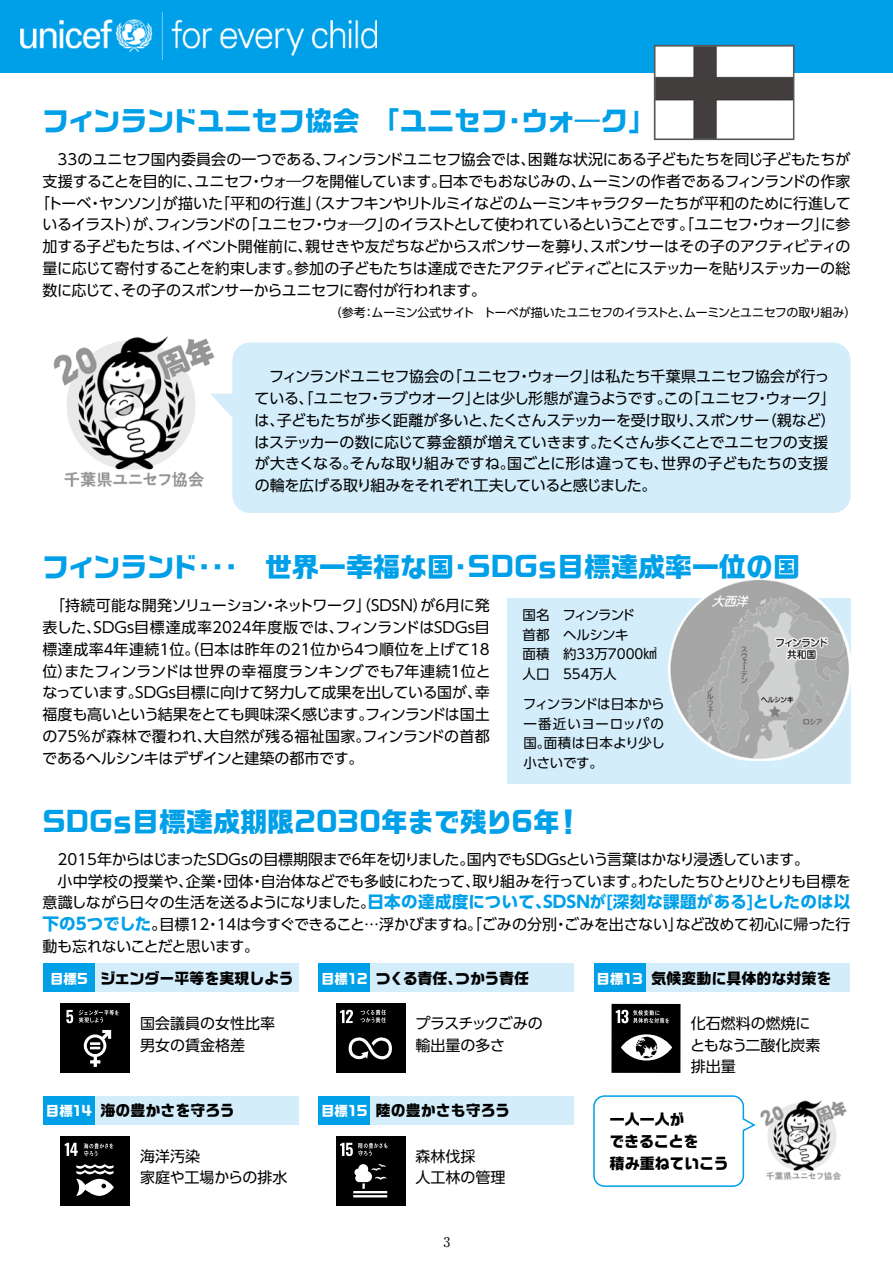
<style>
.page{position:relative;width:893px;height:1263px;background:#fff}
.page>*{position:absolute;margin:0;border:0;box-sizing:border-box;transform-origin:0 0}
.t1{font:700 27px "Ro G San Srf Std";color:#00a0e9}
.t2{font:700 16.5px "UD Shin Go Pr 6 N";letter-spacing:.015em;color:#00a0e9}
.t3{font:15px/21.8px "UD Shin Go Pr 6 N";letter-spacing:-.02em;color:#000}
.t4{font:700 15px/21.8px "Ro G San Srf Std";color:#000}
.t5{font:15px "UD Shin Go Pr 6 N";letter-spacing:-.06em;color:#000}
.t6{font:15px/21.8px "UD Shin Go Pr 6 N";color:#000}
.t7{font:700 15px "Ro G San Srf Std";letter-spacing:-.02em;color:#000}
.t8{font:13.5px/19.5px "UD Shin Go Pr 6 N";color:#000;text-align:justify}
.t9{font:13.5px "Ryumin Pr 6 N";color:#000}
.t10{font:12px "UD Shin Go Pr 6 N";letter-spacing:-.03em;color:#000}
.s1{font-weight:400;font-size:15px;color:#000}
.s2{font-weight:700;font-size:16.5px;color:#00a0e9}
.s3{font-size:16.5px}
.s4{font-size:13.5px;color:#fff}
</style>
<div class="page">
<div style="left:0;top:0;width:893px;height:72px;background:#00a0e9"></div>
<img style="left:20px;top:13px;width:357px;height:46px">
<div style="left:507px;top:598px;width:343px;height:186px;background:#d3edfb"></div>
<img style="left:668px;top:579px;width:182px;height:181px">
<img style="left:53px;top:336px;width:177px;height:151px">
<div style="left:232px;top:343px;width:619px;height:170px;background:#d3edfb;border-radius:18px"></div>
<svg style="left:210px;top:394px;width:23px;height:29px"></svg>
<div style="left:61px;top:1004px;width:69px;height:69px;background:#000"></div>
<svg style="left:66px;top:1010px;width:7px;height:13px"></svg>
<svg style="left:84px;top:1030px;width:27px;height:37px"></svg>
<svg style="left:79px;top:1010px;width:40px;height:13px"></svg>
<div style="left:336px;top:1004px;width:69px;height:69px;background:#000"></div>
<svg style="left:340px;top:1010px;width:13px;height:13px"></svg>
<svg style="left:349px;top:1037px;width:43px;height:23px"></svg>
<svg style="left:360px;top:1009px;width:26px;height:14px"></svg>
<div style="left:611px;top:1004px;width:69px;height:69px;background:#000"></div>
<svg style="left:621px;top:1034px;width:51px;height:26px"></svg>
<svg style="left:616px;top:1010px;width:53px;height:13px"></svg>
<div style="left:61px;top:1137px;width:69px;height:69px;background:#000"></div>
<svg style="left:65px;top:1143px;width:13px;height:13px"></svg>
<svg style="left:76px;top:1164px;width:38px;height:32px"></svg>
<svg style="left:84px;top:1143px;width:29px;height:13px"></svg>
<div style="left:336px;top:1137px;width:69px;height:69px;background:#000"></div>
<hr style="left:353px;top:1191px;width:34px;height:2px;background:#fff">
<hr style="left:353px;top:1195px;width:34px;height:2px;background:#fff">
<svg style="left:354px;top:1164px;width:32px;height:25px"></svg>
<svg style="left:340px;top:1143px;width:47px;height:13px"></svg>
<div style="left:43px;top:963px;width:256px;height:29px;background:#d3edfb"></div>
<div style="left:43px;top:963px;width:52px;height:29px;background:#00a0e9"></div>
<div style="left:43px;top:1096px;width:256px;height:29px;background:#d3edfb"></div>
<div style="left:43px;top:1096px;width:52px;height:29px;background:#00a0e9"></div>
<div style="left:319px;top:963px;width:255px;height:29px;background:#d3edfb"></div>
<div style="left:319px;top:963px;width:51px;height:29px;background:#00a0e9"></div>
<div style="left:319px;top:1096px;width:255px;height:29px;background:#d3edfb"></div>
<div style="left:319px;top:1096px;width:51px;height:29px;background:#00a0e9"></div>
<div style="left:594px;top:963px;width:255px;height:29px;background:#d3edfb"></div>
<div style="left:594px;top:963px;width:52px;height:29px;background:#00a0e9"></div>
<img style="left:657px;top:48px;width:134px;height:89px">
<div style="left:654px;top:45px;width:140px;height:95px;border:2px solid #595757"></div>
<img style="left:760px;top:1100px;width:87px;height:80px">
<svg style="left:593px;top:1095px;width:163px;height:92px"></svg>
<h1 class="t1" style="left:43px;top:102px;width:614px">フィンランドユニセフ協会　「ユニセフ・ウォ―ク」</h1>
<p class="t3" style="left:43px;top:148px;width:809px">　33のユニセフ国内委員会の一つである、フィンランドユニセフ協会では、困難な状況にある子どもたちを同じ子どもたちが</p>
<p class="t3" style="left:43px;top:170px;width:809px">支援することを目的に、ユニセフ・ウォ―クを開催しています。日本でもおなじみの、ムーミンの作者であるフィンランドの作家</p>
<p class="t3" style="left:35px;top:192px;width:817px">「トーベ・ヤンソン」が描いた「平和の行進」（スナフキンやリトルミイなどのムーミンキャラクターたちが平和のために行進して</p>
<p class="t5" style="left:43px;top:212px;width:809px">いるイラスト）が、フィンランドの「ユニセフ・ウォ―ク」のイラストとして使われているということです。「ユニセフ・ウォーク」に参</p>
<p class="t3" style="left:43px;top:235px;width:809px">加する子どもたちは、イベント開催前に、親せきや友だちなどからスポンサーを募り、スポンサーはその子のアクティビティの</p>
<p class="t3" style="left:43px;top:257px;width:809px">量に応じて寄付することを約束します。参加の子どもたちは達成できたアクティビティごとにステッカーを貼りステッカーの総</p>
<p class="t3" style="left:43px;top:279px;width:445px">数に応じて、その子のスポンサーからユニセフに寄付が行われます。</p>
<p class="t10" style="left:330px;top:303px;width:528px">（参考：ムーミン公式サイト　トーベが描いたユニセフのイラストと、ムーミンとユニセフの取り組み）</p>
<p class="t3" style="left:255px;top:365px;width:583px">　フィンランドユニセフ協会の「ユニセフ・ウォーク」は私たち千葉県ユニセフ協会が行っている、「ユニセフ・ラブウオーク」とは少し形態が違うようです。この「ユニセフ・ウォーク」は、子どもたちが歩く距離が多いと、たくさんステッカーを受け取り、スポンサー（親など）はステッカーの数に応じて募金額が増えていきます。たくさん歩くことでユニセフの支援が大きくなる。そんな取り組みですね。国ごとに形は違っても、世界の子どもたちの支援の輪を広げる取り組みをそれぞれ工夫していると感じました。</p>
<h1 class="t1" style="left:43px;top:549px;width:759px">フィンランド・・・　世界一幸福な国・SDGｓ目標達成率一位の国</h1>
<p class="t3" style="left:42px;top:594px;width:450px;text-align:justify">　「持続可能な開発ソリューション・ネットワーク」（SDSN）が6月に発表した、SDGｓ目標達成率2024年度版では、フィンランドはSDGｓ目標達成率4年連続１位。（日本は昨年の21位から4つ順位を上げて18位）またフィンランドは世界の幸福度ランキングでも7年連続1位となっています。SDGｓ目標に向けて努力して成果を出している国が、幸福度も高いという結果をとても興味深く感じます。フィンランドは国土の75％が森林で覆われ、大自然が残る福祉国家。フィンランドの首都であるヘルシンキはデザインと建築の都市です。</p>
<p class="t8" style="left:523px;top:605px;width:136px;text-align:left">国名　フィンランド<br>首都　ヘルシンキ<br>面積　約33万7000㎢人口　554万人</p>
<p class="t8" style="left:523px;top:694px;width:143px">フィンランドは日本から一番近いヨーロッパの国。面積は日本より少し小さいです。</p>
<h1 class="t1" style="left:43px;top:803px;width:541px">SDGｓ目標達成期限2030年まで残り6年！</h1>
<p class="t3" style="left:43px;top:848px;width:810px">　2015年からはじまったSＤＧｓの目標期限まで6年を切りました。国内でもSＤＧｓという言葉はかなり浸透しています。<br>　小中学校の授業や、企業・団体・自治体などでも多岐にわたって、取り組みを行っています。わたしたちひとりひとりも目標を</p>
<p class="t2" style="left:43px;top:889px;width:809px"><span class="s1">意識しながら日々の生活を送るようになりました。</span>日本の達成度について、SDSNが[深刻な課題がある]としたのは以</p>
<p class="t3" style="left:43px;top:913px;width:809px"><span class="s2">下の5つでした</span><span class="s3">。</span>目標12・14は今すぐできること…浮かびますね。「ごみの分別・ごみを出さない」など改めて初心に帰った行動も忘れないことだと思います。</p>
<p class="t4" style="left:50px;top:967px;width:245px"><span class="s4">目標5</span> ジェンダー平等を実現しよう</p>
<p class="t7" style="left:321px;top:967px;width:210px"><span class="s4">目標12</span> つくる責任、つかう責任</p>
<p class="t4" style="left:596px;top:967px;width:236px"><span class="s4">目標13</span> 気候変動に具体的な対策を</p>
<p class="t6" style="left:140px;top:1012px;width:137px">国会議員の女性比率男女の賃金格差</p>
<p class="t3" style="left:415px;top:1012px;width:129px">プラスチックごみの輸出量の多さ</p>
<p class="t6" style="left:690px;top:1012px;width:132px">化石燃料の燃焼にともなう二酸化炭素排出量</p>
<p class="t4" style="left:46px;top:1100px;width:190px"><span class="s4">目標14</span> 海の豊かさを守ろう</p>
<p class="t6" style="left:140px;top:1145px;width:149px">海洋汚染<br>家庭や工場からの排水</p>
<p class="t4" style="left:321px;top:1100px;width:191px"><span class="s4">目標15</span> 陸の豊かさも守ろう</p>
<p class="t6" style="left:415px;top:1145px;width:92px">森林伐採<br>人工林の管理</p>
<p class="t4" style="left:610px;top:1109px;width:121px">一人一人が<br>できることを<br>積み重ねていこう</p>
<p class="t9" style="left:443px;top:1231px;width:8px">3</p>
</div>
